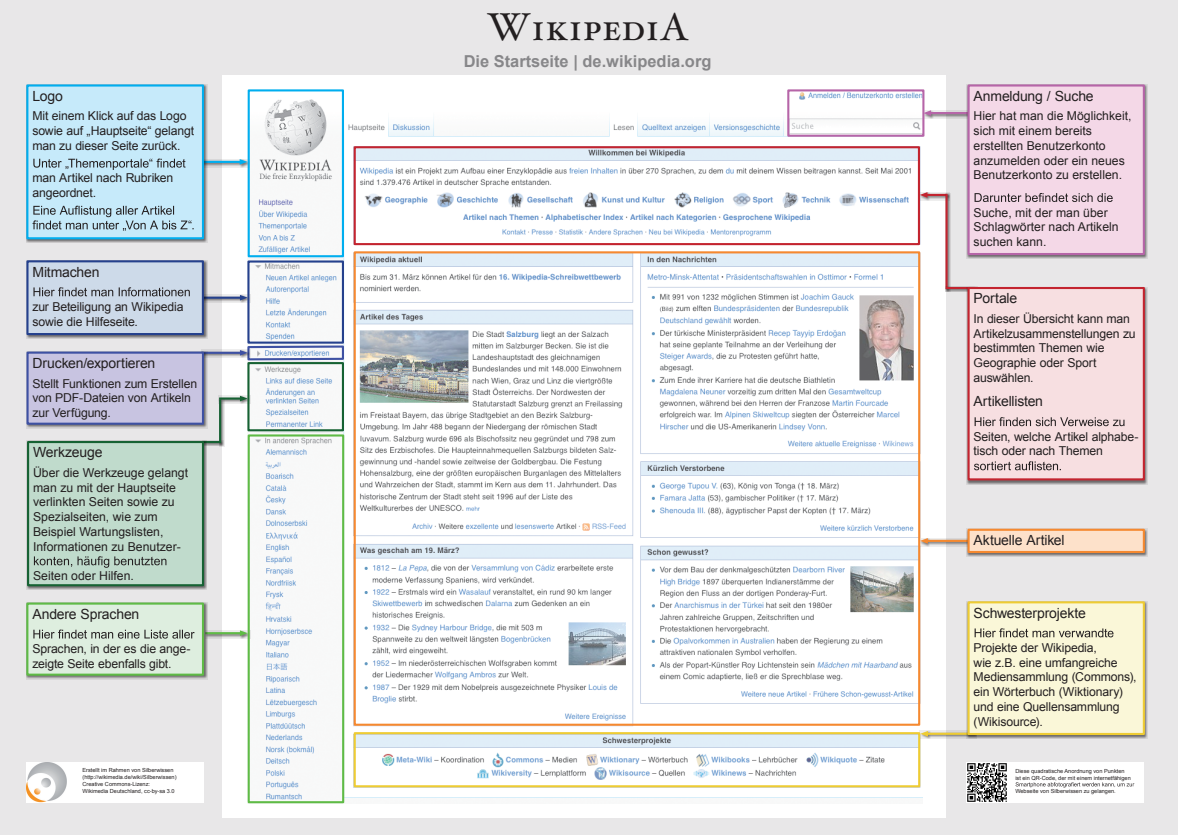
<style>
.page{position:relative;width:1180px;height:835px;background:#fff}
.page>*{position:absolute;margin:0;border:0;box-sizing:border-box;transform-origin:0 0}
.t1{font:38.85px "Hoefler Text Roman Small Caps";color:#231f20}
.t2{font:700 16.45px "Arial";color:#636366}
.t3{font:14px "Arial";letter-spacing:-.015em;color:#231f20}
.t4{font:12.25px/14.7px "Arial";letter-spacing:-.01em;color:#231f20}
.t5{font:5.6px/6.7px "Arial";color:#231f20}
</style>
<div class="page">
<div style="left:0;top:0;width:221px;height:834px;background:#e8e7e8"></div>
<div style="left:67px;top:762px;width:136px;height:40px;background:#fff"></div>
<div style="left:946px;top:0;width:231px;height:834px;background:#e8e7e8"></div>
<div style="left:1007px;top:762px;width:137px;height:40px;background:#fff"></div>
<img style="left:248px;top:92px;width:675px;height:711px">
<div style="left:0;top:0;width:1177px;height:74px;background:#e8e7e8"></div>
<svg style="left:924px;top:110px;width:42px;height:9px"></svg>
<hr style="left:928px;top:112px;width:46px;height:2px;background:#b665a8">
<svg style="left:924px;top:110px;width:7px;height:6px"></svg>
<svg style="left:207px;top:629px;width:41px;height:9px"></svg>
<hr style="left:205px;top:632px;width:38px;height:2px;background:#5fbb46">
<svg style="left:240px;top:630px;width:8px;height:6px"></svg>
<svg style="left:207px;top:294px;width:44px;height:9px"></svg>
<hr style="left:198px;top:296px;width:45px;height:3px;background:#25418d">
<svg style="left:240px;top:295px;width:7px;height:5px"></svg>
<svg style="left:207px;top:158px;width:41px;height:9px"></svg>
<hr style="left:199px;top:161px;width:44px;height:2px;background:#00aeef">
<svg style="left:240px;top:159px;width:7px;height:6px"></svg>
<svg style="left:26px;top:84px;width:181px;height:159px"></svg>
<div style="left:27px;top:85px;width:176px;height:153px;background:#c6eafa"></div>
<svg style="left:33px;top:158px;width:153px;height:12px"></svg>
<svg style="left:33px;top:206px;width:161px;height:25px"></svg>
<div style="left:26px;top:84px;width:178px;height:155px;border:2px solid #00aeef"></div>
<svg style="left:26px;top:260px;width:181px;height:78px"></svg>
<div style="left:27px;top:261px;width:176px;height:73px;background:#cddae9"></div>
<svg style="left:33px;top:287px;width:157px;height:9px"></svg>
<div style="left:26px;top:260px;width:178px;height:75px;border:2px solid #25418d"></div>
<svg style="left:26px;top:602px;width:181px;height:77px"></svg>
<div style="left:27px;top:603px;width:176px;height:71px;background:#deeedf"></div>
<svg style="left:33px;top:629px;width:162px;height:9px"></svg>
<div style="left:26px;top:602px;width:178px;height:73px;border:2px solid #5fbb46"></div>
<div style="left:966px;top:84px;width:181px;height:175px;background:linear-gradient(to right,#898788,#888687)"></div>
<div style="left:968px;top:85px;width:176px;height:169px;background:#f4d8e7"></div>
<svg style="left:974px;top:193px;width:138px;height:9px"></svg>
<div style="left:967px;top:84px;width:178px;height:171px;border:2px solid #b665a8"></div>
<div style="left:248px;top:89px;width:96px;height:168px;border:2px solid #00aeef"></div>
<div style="left:248px;top:434px;width:96px;height:369px;border:2px solid #5fbb46"></div>
<div style="left:787px;top:89px;width:137px;height:48px;border:2px solid #b665a8"></div>
<svg style="left:920px;top:191px;width:30px;height:9px"></svg>
<hr style="left:924px;top:194px;width:23px;height:2px;background:#c3242f">
<svg style="left:920px;top:192px;width:7px;height:6px"></svg>
<svg style="left:945px;top:193px;width:6px;height:93px"></svg>
<hr style="left:945px;top:194px;width:2px;height:95px;background:#c3242f">
<svg style="left:945px;top:286px;width:33px;height:6px"></svg>
<hr style="left:946px;top:287px;width:28px;height:2px;background:#c3242f">
<div style="left:966px;top:287px;width:181px;height:197px;background:linear-gradient(to right,#716f70,#706e6f)"></div>
<div style="left:968px;top:288px;width:176px;height:191px;background:#f7dfe1"></div>
<svg style="left:974px;top:417px;width:150px;height:9px"></svg>
<svg style="left:974px;top:461px;width:87px;height:9px"></svg>
<div style="left:967px;top:287px;width:178px;height:193px;border:2px solid #c3242f"></div>
<svg style="left:920px;top:537px;width:46px;height:9px"></svg>
<hr style="left:924px;top:539px;width:46px;height:3px;background:#f58930">
<svg style="left:920px;top:538px;width:8px;height:5px"></svg>
<div style="left:354px;top:146px;width:566px;height:99px;border:2px solid #c3242f"></div>
<div style="left:966px;top:528px;width:181px;height:28px;background:linear-gradient(to right,#8b898a,#8a8889)"></div>
<div style="left:968px;top:529px;width:176px;height:23px;background:#fde1ca"></div>
<div style="left:967px;top:528px;width:178px;height:25px;border:2px solid #f58930"></div>
<img style="left:26px;top:762px;width:41px;height:40px">
<div style="left:0;top:818px;width:1177px;height:16px;background:#e8e7e8"></div>
<div style="left:247px;top:260px;width:97px;height:83px;border:2px solid #25418d"></div>
<svg style="left:207px;top:440px;width:11px;height:6px"></svg>
<svg style="left:207px;top:441px;width:11px;height:2px"></svg>
<svg style="left:218px;top:395px;width:29px;height:9px"></svg>
<hr style="left:219px;top:397px;width:24px;height:2px;background:#166233">
<svg style="left:240px;top:395px;width:7px;height:6px"></svg>
<div style="left:247px;top:362px;width:97px;height:69px;border:2px solid #166233"></div>
<svg style="left:27px;top:440px;width:180px;height:149px"></svg>
<div style="left:28px;top:442px;width:175px;height:143px;background:#c0dbcc"></div>
<svg style="left:34px;top:556px;width:132px;height:11px"></svg>
<div style="left:27px;top:441px;width:177px;height:145px;border:2px solid #166233"></div>
<svg style="left:1015px;top:782px;width:119px;height:5px"></svg>
<svg style="left:201px;top:349px;width:39px;height:9px"></svg>
<hr style="left:201px;top:352px;width:42px;height:2px;background:#3e51a3">
<svg style="left:240px;top:344px;width:105px;height:17px"></svg>
<svg style="left:26px;top:351px;width:181px;height:77px"></svg>
<div style="left:28px;top:352px;width:175px;height:71px;background:#c8c4e1"></div>
<div style="left:26px;top:351px;width:178px;height:73px;border:2px solid #3e51a3"></div>
<svg style="left:919px;top:730px;width:58px;height:9px"></svg>
<hr style="left:924px;top:732px;width:50px;height:2px;background:#ec3">
<svg style="left:920px;top:730px;width:8px;height:6px"></svg>
<div style="left:354px;top:732px;width:566px;height:55px;border:2px solid #ec3"></div>
<svg style="left:966px;top:601px;width:181px;height:137px"></svg>
<div style="left:968px;top:602px;width:176px;height:131px;background:#faf7d8"></div>
<svg style="left:974px;top:628px;width:139px;height:9px"></svg>
<div style="left:967px;top:601px;width:178px;height:133px;border:2px solid #ec3"></div>
<img style="left:966px;top:762px;width:41px;height:40px">
<div style="left:354px;top:251px;width:566px;height:474px;border:2px solid #f58930"></div>
<svg style="left:218px;top:399px;width:6px;height:47px"></svg>
<hr style="left:219px;top:399px;width:2px;height:44px;background:#166233">
<p class="t3" style="left:32px;top:87px;width:32px">Logo</p>
<p class="t4" style="left:32px;top:109px;width:163px">Mit einem Klick auf das Logo sowie auf „Hauptseite“ gelangt man zu dieser Seite zurück.</p>
<p class="t4" style="left:32px;top:171px;width:142px">man Artikel nach Rubriken angeordnet.</p>
<p class="t3" style="left:32px;top:262px;width:69px">Mitmachen</p>
<p class="t4" style="left:32px;top:299px;width:152px">zur Beteiligung an Wikipedia sowie die Hilfeseite.</p>
<p class="t3" style="left:33px;top:353px;width:124px">Drucken/exportieren</p>
<p class="t4" style="left:33px;top:376px;width:166px">Stellt Funktionen zum Erstellen von PDF-Dateien von Artikeln zur Verfügung.</p>
<p class="t3" style="left:33px;top:443px;width:71px">Werkzeuge</p>
<p class="t4" style="left:33px;top:465px;width:157px">Über die Werkzeuge gelangt man zu mit der Hauptseite verlinkten Seiten sowie zu<br>Spezialseiten, wie zum<br>Beispiel Wartungslisten,<br>Informationen zu Benutzer-</p>
<p class="t4" style="left:33px;top:568px;width:102px">Seiten oder Hilfen.</p>
<p class="t3" style="left:32px;top:604px;width:108px">Andere Sprachen</p>
<p class="t4" style="left:32px;top:641px;width:160px">Sprachen, in der es die ange&shy;zeigte Seite ebenfalls gibt.</p>
<p class="t5" style="left:83px;top:766px;width:95px">Erstellt im Rahmen von Silberwissen (http://wikimedia.de/wiki/Silberwissen)</p>
<p class="t5" style="left:83px;top:780px;width:94px">Creative Commons-Lizenz:<br>Wikimedia Deutschland, cc-by-sa 3.0</p>
<h1 class="t1" style="left:487px;top:4px;width:203px">WikipediA</h1>
<h2 class="t2" style="left:463px;top:50px;width:249px">Die Startseite | de.wikipedia.org</h2>
<p class="t3" style="left:973px;top:87px;width:122px">Anmeldung / Suche</p>
<p class="t4" style="left:973px;top:109px;width:159px">Hier hat man die Möglichkeit, sich mit einem bereits erstellten Benutzerkonto anzumelden oder ein neues<br>Benutzerkonto zu erstellen.</p>
<p class="t4" style="left:973px;top:205px;width:147px">Suche, mit der man über<br>Schlagwörter nach Artikeln suchen kann.</p>
<p class="t3" style="left:973px;top:289px;width:45px">Portale</p>
<p class="t4" style="left:973px;top:311px;width:164px">In dieser Übersicht kann man<br>Artikelzusammenstellungen zu bestimmten Themen wie<br>Geographie oder Sport auswählen.</p>
<p class="t3" style="left:973px;top:392px;width:71px">Artikellisten</p>
<p class="t4" style="left:973px;top:429px;width:166px">Seiten, welche Artikel alphabe&shy;tisch oder nach Themen</p>
<p class="t3" style="left:973px;top:531px;width:92px">Aktuelle Artikel</p>
<p class="t3" style="left:973px;top:603px;width:114px">Schwesterprojekte</p>
<p class="t4" style="left:973px;top:640px;width:164px">Projekte der Wikipedia,<br>wie z.B. eine umfangreiche<br>Mediensammlung (Commons), ein Wörterbuch (Wiktionary) und eine Quellensammlung (Wikisource).</p>
<p class="t5" style="left:1015px;top:767px;width:117px">Diese quadratische Anordnung von Punkten ist ein QR-Code, der mit einem internetfähigen</p>
<p class="t5" style="left:1015px;top:787px;width:102px">Webseite von Silberwissen zu gelangen.</p>
</div>
